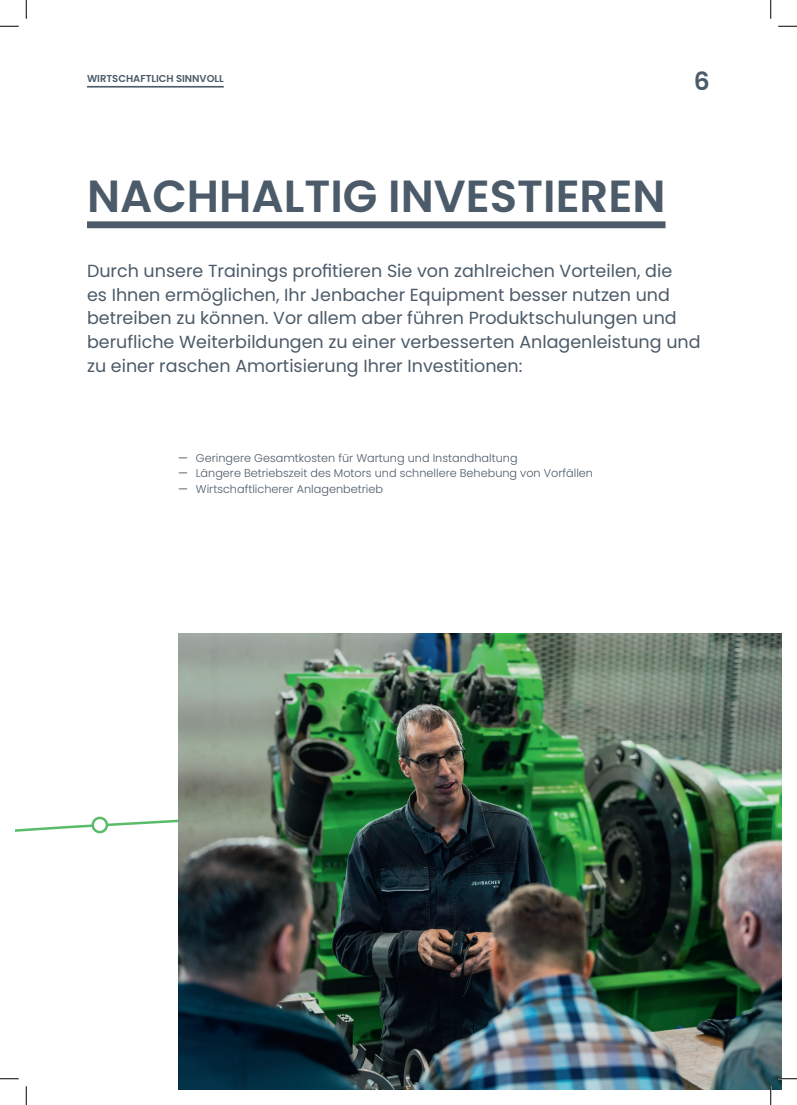
<style>
.page{position:relative;width:797px;height:1105px;background:#fff}
.page>*{position:absolute;margin:0;border:0;box-sizing:border-box;transform-origin:0 0}
.t1{font:600 45px "Poppins";color:#4c5b69}
.t2{font:600 25px "Poppins";color:#4c5b69}
.t3{font:17.5px/23.8px "Poppins";color:#4c5b69}
.t4{font:300 11.25px "Poppins";color:#4c5b69}
.t5{font:600 10px "Poppins";color:#4c5b69}
.s1{font-weight:400}
</style>
<div class="page">
<svg style="left:16px;top:816px;width:162px;height:18px"></svg>
<svg style="left:93px;top:818px;width:14px;height:14px"></svg>
<div style="left:91px;top:817px;width:17px;height:16px;border:2px solid #59bc68;border-radius:50%"></div>
<div style="left:87px;top:221px;width:578px;height:7px;background:#4c5b69"></div>
<img style="left:178px;top:634px;width:603px;height:455px">
<hr style="left:87px;top:86px;width:137px;height:2px;background:#4c5b69">
<svg style="left:0;top:25px;width:19px;height:2px"></svg>
<svg style="left:778px;top:25px;width:19px;height:2px"></svg>
<svg style="left:0;top:1078px;width:19px;height:1px"></svg>
<svg style="left:778px;top:1078px;width:19px;height:1px"></svg>
<svg style="left:25px;top:0;width:2px;height:19px"></svg>
<svg style="left:25px;top:1086px;width:2px;height:19px"></svg>
<svg style="left:770px;top:0;width:1px;height:19px"></svg>
<svg style="left:770px;top:1086px;width:1px;height:19px"></svg>
<p class="t5" style="left:87px;top:72px;width:138px">WIRTSCHAFTLICH SINNVOLL</p>
<h2 class="t2" style="left:694px;top:66px;width:17px">6</h2>
<h1 class="t1" style="left:87px;top:170px;width:580px">NACHHALTIG INVESTIEREN</h1>
<p class="t3" style="left:87px;top:259px;width:615px">Durch unsere Trainings profitieren Sie von zahlreichen Vorteilen, die<br>es Ihnen ermöglichen, Ihr Jenbacher Equipment besser nutzen und betreiben zu können. Vor allem aber führen Produktschulungen und berufliche Weiterbildungen zu einer verbesserten Anlagenleistung und zu einer raschen Amortisierung Ihrer Investitionen:</p>
<p class="t4" style="left:178px;top:451px;width:341px"><span class="s1">—</span> Geringere Gesamtkosten für Wartung und Instandhaltung</p>
<p class="t4" style="left:178px;top:467px;width:416px"><span class="s1">—</span> Längere Betriebszeit des Motors und schnellere Behebung von Vorfällen</p>
<p class="t4" style="left:178px;top:482px;width:206px"><span class="s1">—</span> Wirtschaftlicherer Anlagenbetrieb</p>
</div>
